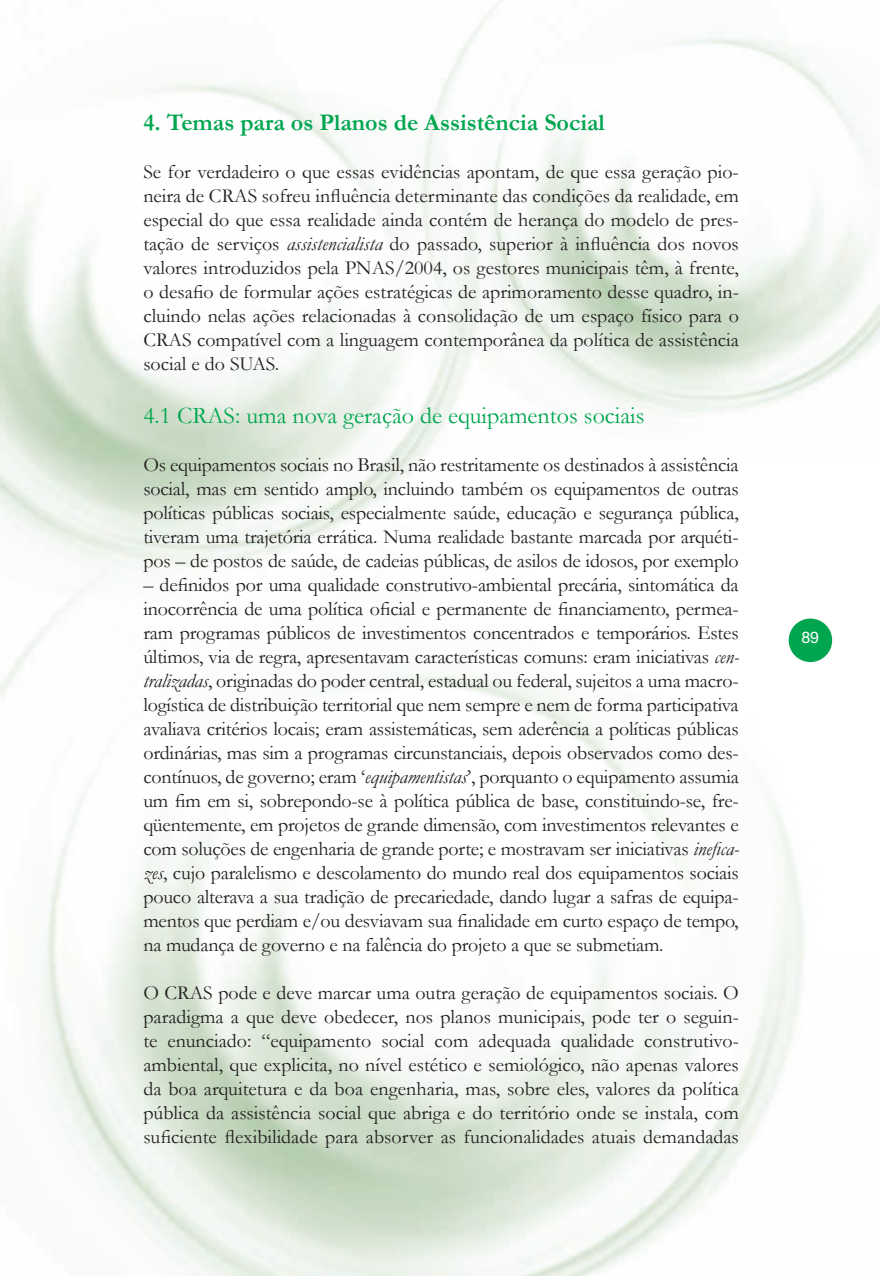
<style>
.page{position:relative;width:880px;height:1276px;background:#fff}
.page>*{position:absolute;margin:0;border:0;box-sizing:border-box;transform-origin:0 0}
.t1{font:24px "Garamond";color:#00a54f}
.t2{font:700 24px "Garamond";color:#00a54f}
.t3{font:20px/24px "Garamond";letter-spacing:-.005em;color:#231f20;text-align:justify}
.t4{font:16px "Helvetica Neue";color:#fff}
.s1{font-style:italic}
</style>
<div class="page">
<img style="left:0;top:6px;width:880px;height:1269px">
<div style="left:788px;top:618px;width:44px;height:44px;background:#00a54f;border-radius:50%"></div>
<p class="t2" style="left:143px;top:106px;width:463px">4. Temas para os Planos de Assistência Social</p>
<p class="t3" style="left:143px;top:159px;width:597px">Se for verdadeiro o que essas evidências apontam, de que essa geração pio&shy;neira de CRAS sofreu influência determinante das condições da realidade, em especial do que essa realidade ainda contém de herança do modelo de pres&shy;tação de serviços <span class="s1">assistencialista</span> do passado, superior à influência dos novos valores introduzidos pela PNAS/2004, os gestores municipais têm, à frente, o desafio de formular ações estratégicas de aprimoramento desse quadro, in&shy;cluindo nelas ações relacionadas à consolidação de um espaço físico para o CRAS compatível com a linguagem contemporânea da política de assistência social e do SUAS.</p>
<p class="t1" style="left:143px;top:399px;width:502px">4.1 CRAS: uma nova geração de equipamentos sociais</p>
<p class="t3" style="left:143px;top:451px;width:597px">Os equipamentos sociais no Brasil, não restritamente os destinados à assistência social, mas em sentido amplo, incluindo também os equipamentos de outras políticas públicas sociais, especialmente saúde, educação e segurança pública, tiveram uma trajetória errática. Numa realidade bastante marcada por arquéti&shy;pos – de postos de saúde, de cadeias públicas, de asilos de idosos, por exemplo</p>
<p class="t3" style="left:143px;top:571px;width:597px">– definidos por uma qualidade construtivo-ambiental precária, sintomática da inocorrência de uma política oficial e permanente de financiamento, permea&shy;ram programas públicos de investimentos concentrados e temporários. Estes últimos, via de regra, apresentavam características comuns: eram iniciativas <span class="s1">cen&shy;tralizadas</span>, originadas do poder central, estadual ou federal, sujeitos a uma macro&shy;logística de distribuição territorial que nem sempre e nem de forma participativa avaliava critérios locais; eram assistemáticas, sem aderência a políticas públicas ordinárias, mas sim a programas circunstanciais, depois observados como des&shy;contínuos, de governo; eram ‘<span class="s1">equipamentistas</span>’, porquanto o equipamento assumia um fim em si, sobrepondo-se à política pública de base, constituindo-se, fre&shy;qüentemente, em projetos de grande dimensão, com investimentos relevantes e com soluções de engenharia de grande porte; e mostravam ser iniciativas <span class="s1">inefica&shy;zes</span>, cujo paralelismo e descolamento do mundo real dos equipamentos sociais pouco alterava a sua tradição de precariedade, dando lugar a safras de equipa&shy;mentos que perdiam e/ou desviavam sua finalidade em curto espaço de tempo, na mudança de governo e na falência do projeto a que se submetiam.</p>
<p class="t3" style="left:143px;top:979px;width:597px">O CRAS pode e deve marcar uma outra geração de equipamentos sociais. O paradigma a que deve obedecer, nos planos municipais, pode ter o seguin&shy;te enunciado: “equipamento social com adequada qualidade construtivo&shy;ambiental, que explicita, no nível estético e semiológico, não apenas valores da boa arquitetura e da boa engenharia, mas, sobre eles, valores da política pública da assistência social que abriga e do território onde se instala, com suficiente flexibilidade para absorver as funcionalidades atuais demandadas</p>
<p class="t4" style="left:801px;top:627px;width:19px">89</p>
</div>
